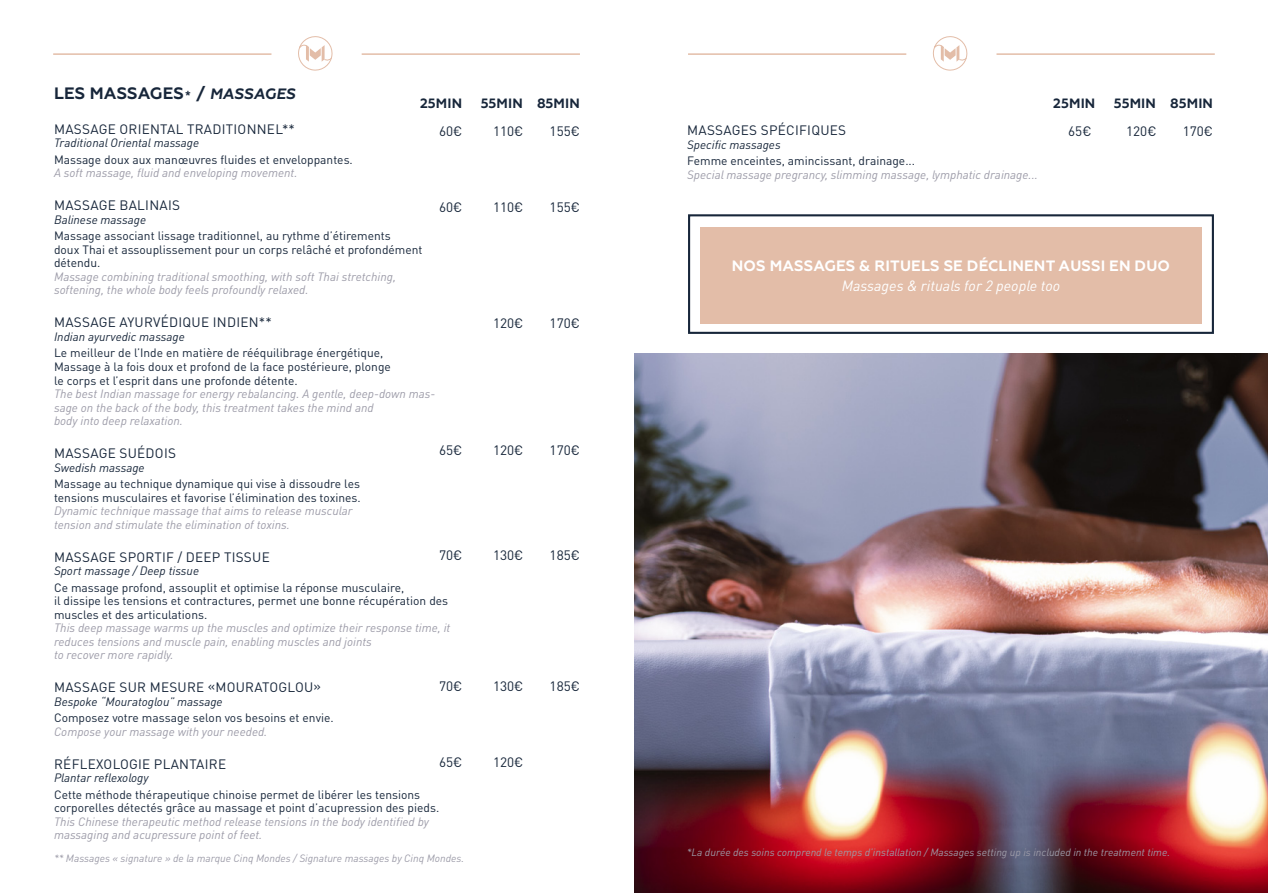
<style>
.page{position:relative;width:1268px;height:893px;background:#fff}
.page>*{position:absolute;margin:0;border:0;box-sizing:border-box;transform-origin:0 0}
.t1{font:700 16.5px "Geometria";letter-spacing:.01em;color:#17263a}
.t2{font:700 15px "Geometria";letter-spacing:.01em;color:#fff}
.t3{font:italic 14.7px "DIN Pro";color:#fff}
.t4{font:13.5px "DIN Pro";letter-spacing:.02em;color:#17263a}
.t5{font:700 13.5px "Geometria";letter-spacing:.005em;color:#17263a}
.t6{font:500 13.5px "Roboto";color:#17263a}
.t7{font:12px/13.5px "DIN Pro";color:#17263a}
.t8{font:italic 12px/13.5px "DIN Pro";color:#9c9ba8}
.t9{font:italic 12px "DIN Pro";color:#17263a}
.t10{font:italic 10.5px "DIN Pro";color:#9c9ba8}
.s1{font-style:italic;font-size:15px}
</style>
<div class="page">
<hr style="left:361px;top:53px;width:219px;height:2px;background:#e3bda8">
<hr style="left:996px;top:53px;width:218px;height:2px;background:#e3bda8">
<hr style="left:53px;top:53px;width:218px;height:2px;background:#e3bda8">
<hr style="left:688px;top:53px;width:218px;height:2px;background:#e3bda8">
<div style="left:688px;top:214px;width:525px;height:120px;border:2px solid #17263a"></div>
<div style="left:700px;top:227px;width:501px;height:96px;background:#e3bda8"></div>
<img style="left:634px;top:354px;width:633px;height:539px">
<svg style="left:298px;top:36px;width:35px;height:35px"></svg>
<svg style="left:933px;top:36px;width:34px;height:35px"></svg>
<h1 class="t1" style="left:54px;top:84px;width:243px">LES MASSAGES / <span class="s1">MASSAGES</span></h1>
<p class="t6" style="left:185px;top:84px;width:7px">*</p>
<p class="t5" style="left:420px;top:95px;width:44px">25MIN</p>
<p class="t5" style="left:480px;top:95px;width:101px">55MIN 85MIN</p>
<p class="t5" style="left:1053px;top:95px;width:44px">25MIN</p>
<p class="t5" style="left:1113px;top:95px;width:101px">55MIN 85MIN</p>
<p class="t4" style="left:54px;top:118px;width:242px">MASSAGE ORIENTAL TRADITIONNEL**</p>
<p class="t9" style="left:54px;top:134px;width:147px">Traditional Oriental massage</p>
<p class="t7" style="left:54px;top:152px;width:300px">Massage doux aux manœuvres fluides et enveloppantes.</p>
<p class="t8" style="left:54px;top:165px;width:245px">A soft massage, fluid and enveloping movement.</p>
<p class="t4" style="left:54px;top:195px;width:127px">MASSAGE BALINAIS</p>
<p class="t9" style="left:54px;top:210px;width:94px">Balinese massage</p>
<p class="t7" style="left:54px;top:228px;width:370px">Massage associant lissage traditionnel, au rythme d’étirements<br>doux Thai et assouplissement pour un corps relâché et profondément détendu.</p>
<p class="t8" style="left:54px;top:269px;width:343px">Massage combining traditional smoothing, with soft Thai stretching, softening, the whole body feels profoundly relaxed.</p>
<p class="t4" style="left:54px;top:312px;width:219px">MASSAGE AYURVÉDIQUE INDIEN**</p>
<p class="t9" style="left:54px;top:327px;width:132px">Indian ayurvedic massage</p>
<p class="t7" style="left:54px;top:345px;width:338px">Le meilleur de l’Inde en matière de rééquilibrage énergétique,<br>Massage à la fois doux et profond de la face postérieure, plonge le corps et l’esprit dans une profonde détente.</p>
<p class="t8" style="left:54px;top:386px;width:382px">The best Indian massage for energy rebalancing. A gentle, deep-down mas&shy;sage on the back of the body, this treatment takes the mind and<br>body into deep relaxation.</p>
<p class="t4" style="left:54px;top:442px;width:123px">MASSAGE SUÉDOIS</p>
<p class="t9" style="left:54px;top:458px;width:92px">Swedish massage</p>
<p class="t7" style="left:54px;top:476px;width:308px">Massage au technique dynamique qui vise à dissoudre les tensions musculaires et favorise l’élimination des toxines.</p>
<p class="t8" style="left:54px;top:503px;width:300px">Dynamic technique massage that aims to release muscular tension and stimulate the elimination of toxins.</p>
<p class="t4" style="left:54px;top:546px;width:217px">MASSAGE SPORTIF / DEEP TISSUE</p>
<p class="t9" style="left:54px;top:561px;width:146px">Sport massage / Deep tissue</p>
<p class="t7" style="left:54px;top:579px;width:395px">Ce massage profond, assouplit et optimise la réponse musculaire,<br>il dissipe les tensions et contractures, permet une bonne récupération des muscles et des articulations.</p>
<p class="t8" style="left:54px;top:620px;width:398px">This deep massage warms up the muscles and optimize their response time, it reduces tensions and muscle pain, enabling muscles and joints<br>to recover more rapidly.</p>
<p class="t4" style="left:54px;top:676px;width:268px">MASSAGE SUR MESURE «MOURATOGLOU»</p>
<p class="t9" style="left:54px;top:692px;width:170px">Bespoke “Mouratoglou” massage</p>
<p class="t7" style="left:54px;top:710px;width:281px">Composez votre massage selon vos besoins et envie.</p>
<p class="t8" style="left:54px;top:723px;width:215px">Compose your massage with your needed.</p>
<p class="t4" style="left:54px;top:753px;width:173px">RÉFLEXOLOGIE PLANTAIRE</p>
<p class="t9" style="left:54px;top:768px;width:96px">Plantar reflexology</p>
<p class="t7" style="left:54px;top:786px;width:386px">Cette méthode thérapeutique chinoise permet de libérer les tensions corporelles détectés grâce au massage et point d’acupression des pieds.</p>
<p class="t8" style="left:54px;top:813px;width:376px">This Chinese therapeutic method release tensions in the body identified by massaging and acupressure point of feet.</p>
<p class="t4" style="left:439px;top:120px;width:25px">60€</p>
<p class="t4" style="left:439px;top:197px;width:25px">60€</p>
<p class="t4" style="left:439px;top:440px;width:25px">65€</p>
<p class="t4" style="left:439px;top:545px;width:25px">70€</p>
<p class="t4" style="left:439px;top:675px;width:25px">70€</p>
<p class="t4" style="left:439px;top:752px;width:25px">65€</p>
<p class="t4" style="left:493px;top:120px;width:32px">110€</p>
<p class="t4" style="left:687px;top:120px;width:160px">MASSAGES SPÉCIFIQUES</p>
<p class="t9" style="left:687px;top:135px;width:95px">Specific massages</p>
<p class="t7" style="left:687px;top:153px;width:229px">Femme enceintes, amincissant, drainage...</p>
<p class="t8" style="left:687px;top:166px;width:352px">Special massage pregrancy, slimming massage, lymphatic drainage...</p>
<p class="t4" style="left:549px;top:120px;width:32px">155€</p>
<p class="t4" style="left:1067px;top:120px;width:25px">65€</p>
<p class="t4" style="left:1125px;top:120px;width:32px">120€</p>
<p class="t4" style="left:1182px;top:120px;width:32px">170€</p>
<p class="t4" style="left:493px;top:197px;width:32px">110€</p>
<p class="t4" style="left:549px;top:197px;width:32px">155€</p>
<p class="t2" style="left:731px;top:257px;width:439px">NOS MASSAGES &amp; RITUELS SE DÉCLINENT AUSSI EN DUO</p>
<p class="t3" style="left:841px;top:274px;width:220px">Massages &amp; rituals for 2 people too</p>
<p class="t4" style="left:493px;top:312px;width:32px">120€</p>
<p class="t4" style="left:549px;top:312px;width:32px">170€</p>
<p class="t4" style="left:493px;top:440px;width:32px">120€</p>
<p class="t4" style="left:549px;top:440px;width:32px">170€</p>
<p class="t4" style="left:493px;top:545px;width:32px">130€</p>
<p class="t4" style="left:549px;top:545px;width:32px">185€</p>
<p class="t4" style="left:493px;top:675px;width:32px">130€</p>
<p class="t4" style="left:493px;top:752px;width:32px">120€</p>
<p class="t4" style="left:549px;top:675px;width:32px">185€</p>
<p class="t10" style="left:54px;top:850px;width:411px">** Massages « signature » de la marque Cinq Mondes / Signature massages by Cinq Mondes.</p>
<p class="t10" style="left:686px;top:844px;width:484px">*La durée des soins comprend le temps d’installation / Massages setting up is included in the treatment time.</p>
</div>
